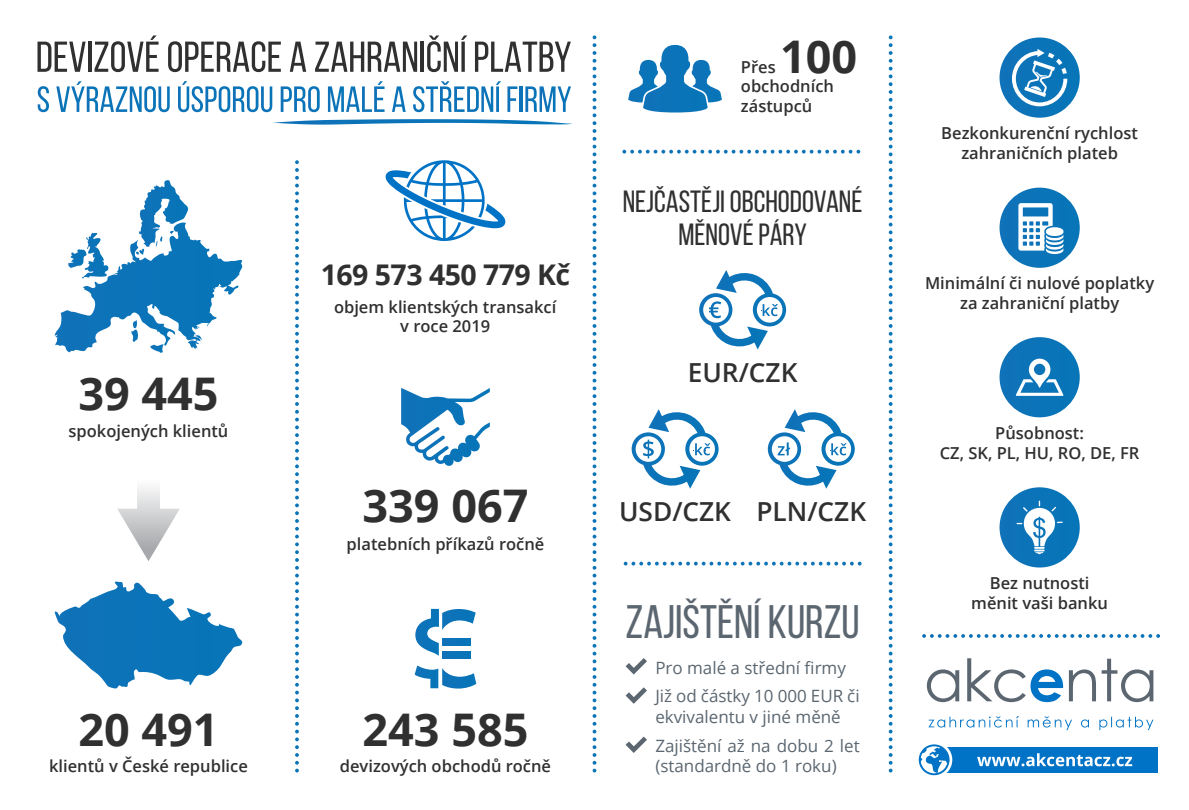
<style>
.page{position:relative;width:1189px;height:810px;background:#fff}
.page>*{position:absolute;margin:0;border:0;box-sizing:border-box;transform-origin:0 0}
.t1{font:46.95px "Bebas Neue";color:#5b6670}
.t2{font:700 45px "Open Sans";color:#303030}
.t3{font:30.67px/32.2px "Bebas Neue";color:#303030;text-align:center}
.t4{font:700 28.5px "Open Sans";letter-spacing:-.02em;color:#303030}
.t5{font:600 26.25px "Open Sans";color:#303030}
.t6{font:16.95px/28.9px "Open Sans";color:#5b6670}
.t7{font:600 16.5px/19.8px "Open Sans";color:#303030;text-align:center}
</style>
<div class="page">
<svg style="left:38px;top:86px;width:11px;height:26px"></svg>
<svg style="left:56px;top:81px;width:114px;height:31px"></svg>
<svg style="left:178px;top:81px;width:94px;height:31px"></svg>
<svg style="left:281px;top:86px;width:39px;height:26px"></svg>
<svg style="left:328px;top:81px;width:56px;height:31px"></svg>
<svg style="left:392px;top:86px;width:14px;height:26px"></svg>
<svg style="left:413px;top:81px;width:88px;height:31px"></svg>
<svg style="left:507px;top:86px;width:10px;height:26px"></svg>
<hr style="left:520px;top:86px;width:2px;height:26px;background:#0d72b9">
<svg style="left:525px;top:86px;width:46px;height:26px"></svg>
<svg style="left:37px;top:42px;width:49px;height:30px"></svg>
<hr style="left:88px;top:42px;width:4px;height:30px;background:#303030">
<svg style="left:94px;top:35px;width:65px;height:37px"></svg>
<svg style="left:168px;top:41px;width:113px;height:31px"></svg>
<svg style="left:290px;top:42px;width:16px;height:30px"></svg>
<svg style="left:315px;top:42px;width:102px;height:30px"></svg>
<hr style="left:420px;top:42px;width:4px;height:30px;background:#303030">
<svg style="left:427px;top:35px;width:40px;height:37px"></svg>
<svg style="left:475px;top:42px;width:96px;height:30px"></svg>
<svg style="left:273px;top:119px;width:300px;height:6px"></svg>
<svg style="left:401px;top:388px;width:89px;height:78px"></svg>
<div style="left:442px;top:652px;width:28px;height:7px;background:#0b73b9"></div>
<svg style="left:415px;top:665px;width:61px;height:24px"></svg>
<svg style="left:415px;top:609px;width:61px;height:47px"></svg>
<svg style="left:55px;top:180px;width:136px;height:173px"></svg>
<svg style="left:54px;top:581px;width:189px;height:107px"></svg>
<svg style="left:999px;top:38px;width:81px;height:80px"></svg>
<svg style="left:999px;top:188px;width:81px;height:80px"></svg>
<svg style="left:628px;top:45px;width:94px;height:68px"></svg>
<svg style="left:999px;top:337px;width:81px;height:80px"></svg>
<svg style="left:999px;top:487px;width:81px;height:81px"></svg>
<svg style="left:385px;top:160px;width:121px;height:81px"></svg>
<svg style="left:294px;top:160px;width:5px;height:612px"></svg>
<svg style="left:592px;top:35px;width:4px;height:737px"></svg>
<svg style="left:889px;top:35px;width:3px;height:737px"></svg>
<svg style="left:117px;top:509px;width:63px;height:52px"></svg>
<svg style="left:118px;top:487px;width:61px;height:61px"></svg>
<svg style="left:699px;top:270px;width:87px;height:80px"></svg>
<svg style="left:632px;top:409px;width:86px;height:80px"></svg>
<svg style="left:768px;top:409px;width:87px;height:80px"></svg>
<svg style="left:625px;top:687px;width:22px;height:17px"></svg>
<svg style="left:625px;top:658px;width:22px;height:17px"></svg>
<svg style="left:625px;top:737px;width:22px;height:16px"></svg>
<svg style="left:624px;top:562px;width:237px;height:4px"></svg>
<svg style="left:622px;top:150px;width:238px;height:4px"></svg>
<svg style="left:922px;top:634px;width:238px;height:4px"></svg>
<svg style="left:927px;top:658px;width:226px;height:44px"></svg>
<svg style="left:928px;top:716px;width:225px;height:14px"></svg>
<div style="left:934px;top:747px;width:223px;height:25px;background:#0073c6"></div>
<svg style="left:916px;top:742px;width:36px;height:36px"></svg>
<svg style="left:919px;top:744px;width:30px;height:31px"></svg>
<svg style="left:977px;top:753px;width:155px;height:13px"></svg>
<h2 class="t2" style="left:780px;top:25px;width:79px">100</h2>
<p class="t7" style="left:741px;top:76px;width:95px;text-align:left">obchodních zástupců</p>
<p class="t7" style="left:741px;top:56px;width:36px">Přes</p>
<p class="t7" style="left:941px;top:123px;width:198px">Bezkonkurenční rychlost zahraničních plateb</p>
<h3 class="t3" style="left:623px;top:186px;width:241px">NEJČASTĚJI OBCHODOVANÉ<br>MĚNOVÉ PÁRY</h3>
<h3 class="t4" style="left:321px;top:255px;width:251px">169 573 450 779 Kč</h3>
<p class="t7" style="left:334px;top:296px;width:224px">objem klientských transakcí v roce 2019</p>
<p class="t7" style="left:925px;top:273px;width:231px">Minimální či nulové poplatky za zahraniční platby</p>
<h2 class="t2" style="left:78px;top:362px;width:142px">39 445</h2>
<h3 class="t5" style="left:688px;top:354px;width:111px">EUR/CZK</h3>
<p class="t7" style="left:69px;top:421px;width:161px">spokojených klientů</p>
<p class="t7" style="left:940px;top:423px;width:201px">Působnost:<br>CZ, SK, PL, HU, RO, DE, FR</p>
<h2 class="t2" style="left:362px;top:474px;width:167px">339 067</h2>
<h3 class="t5" style="left:619px;top:494px;width:248px">USD/CZK PLN/CZK</h3>
<p class="t7" style="left:347px;top:533px;width:199px">platebních příkazů ročně</p>
<h1 class="t1" style="left:625px;top:597px;width:236px">ZAJIŠTĚNÍ KURZU</h1>
<p class="t7" style="left:971px;top:573px;width:138px">Bez nutnosti měnit vaši banku</p>
<h2 class="t2" style="left:78px;top:697px;width:142px">20 491</h2>
<p class="t7" style="left:49px;top:756px;width:200px">klientů v České republice</p>
<h2 class="t2" style="left:362px;top:698px;width:167px">243 585</h2>
<p class="t7" style="left:340px;top:756px;width:213px">devizových obchodů ročně</p>
<p class="t6" style="left:655px;top:653px;width:206px">Pro malé a střední firmy<br>Již od částky 10 000 EUR či</p>
<p class="t6" style="left:655px;top:702px;width:206px">ekvivalentu v jiné měně<br>Zajištění až na dobu 2 let</p>
<p class="t6" style="left:655px;top:751px;width:183px">(standardně do 1 roku)</p>
</div>
